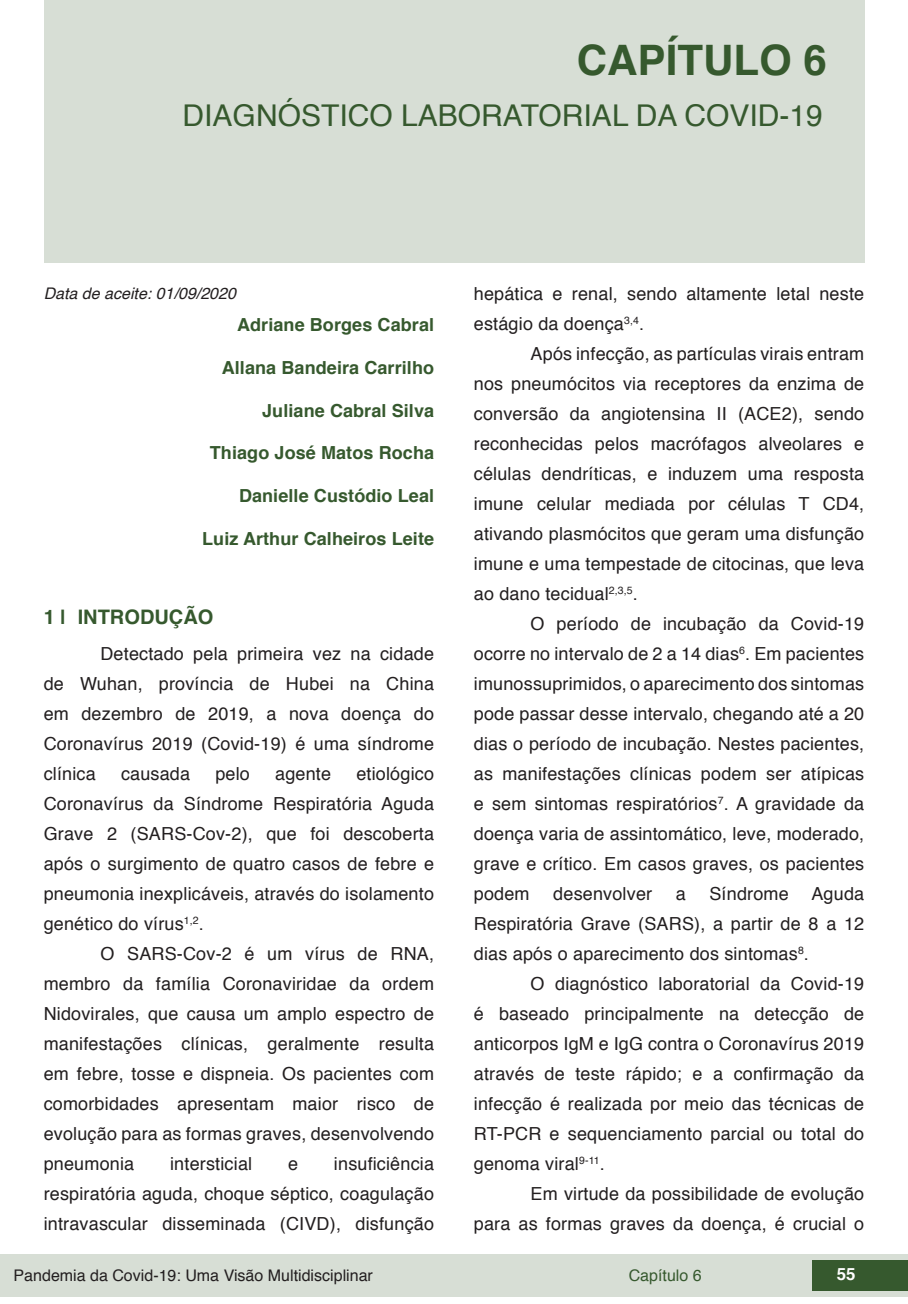
<style>
.page{position:relative;width:908px;height:1304px;background:#fff}
.page>*{position:absolute;margin:0;border:0;box-sizing:border-box;transform-origin:0 0}
.capítulos{font:700 42px "Helvetica";color:#36592e}
.nome_artigos{font:30px "Helvetica";color:#36592e}
.t1{font:700 20px "Helvetica";color:#36592e}
.txt{font:18px/30px "Helvetica";letter-spacing:.01em;color:#231f20;text-align:justify}
.nome_autores{font:700 18px "Helvetica";letter-spacing:.005em;color:#36592e}
.t2{font:700 16.8px "Helvetica";color:#fff}
.t3{font:16px "Helvetica";color:#231f20}
.t4{font:italic 16px "Helvetica";color:#231f20}
.t5{font:16px "Helvetica";color:#36592e}
</style>
<div class="page">
<div style="left:0;top:1254px;width:906px;height:43px;background:#d7ded5"></div>
<div style="left:812px;top:1261px;width:95px;height:30px;background:#36592e"></div>
<div style="left:44px;top:0;width:819px;height:263px;background:#d7ded5"></div>
<p class="capítulos" style="left:576px;top:26px;width:251px">CAPÍTULO 6</p>
<p class="nome_artigos" style="left:182px;top:93px;width:641px">DIAGNÓSTICO LABORATORIAL DA COVID-19</p>
<p class="t4" style="left:44px;top:280px;width:194px">Data de aceite: 01/09/2020</p>
<p class="nome_autores" style="left:237px;top:311px;width:198px">Adriane Borges Cabral</p>
<p class="nome_autores" style="left:222px;top:353px;width:214px">Allana Bandeira Carrilho</p>
<p class="nome_autores" style="left:262px;top:396px;width:173px">Juliane Cabral Silva</p>
<p class="nome_autores" style="left:210px;top:439px;width:226px">Thiago José Matos Rocha</p>
<p class="nome_autores" style="left:239px;top:481px;width:196px">Danielle Custódio Leal</p>
<p class="nome_autores" style="left:202px;top:524px;width:233px">Luiz Arthur Calheiros Leite</p>
<p class="t1" style="left:44px;top:601px;width:171px">1 | INTRODUÇÃO</p>
<p class="txt" style="left:44px;top:639px;width:392px;text-indent:57px">Detectado pela primeira vez na cidade de Wuhan, província de Hubei na China em dezembro de 2019, a nova doença do Coronavírus 2019 (Covid-19) é uma síndrome clínica</p>
<p class="txt" style="left:44px;top:759px;width:392px;text-indent:312px">etiológico Coronavírus da Síndrome Respiratória Aguda Grave 2 (SARS-Cov-2), que foi descoberta após o surgimento de quatro casos de febre e pneumonia inexplicáveis, através do isolamento genético do vírus<sup>1,2</sup>.</p>
<p class="txt" style="left:44px;top:939px;width:392px;text-indent:57px">O SARS-Cov-2 é um vírus de RNA, membro da família Coronaviridae da ordem Nidovirales, que causa um amplo espectro de manifestações clínicas, geralmente resulta em febre, tosse e dispneia. Os pacientes com comorbidades apresentam maior risco de evolução para as formas graves, desenvolvendo pneumonia</p>
<p class="txt" style="left:121px;top:759px;width:71px">causada</p>
<p class="txt" style="left:215px;top:759px;width:36px">pelo</p>
<p class="txt" style="left:275px;top:759px;width:57px">agente</p>
<p class="txt" style="left:44px;top:1149px;width:392px;text-indent:290px">insuficiência respiratória aguda, choque séptico, coagulação intravascular disseminada (CIVD), disfunção</p>
<p class="txt" style="left:170px;top:1149px;width:83px">intersticial</p>
<p class="txt" style="left:288px;top:1149px;width:12px">e</p>
<p class="txt" style="left:473px;top:279px;width:391px">hepática e renal, sendo altamente letal neste estágio da doença<sup>3,4</sup>.</p>
<p class="txt" style="left:473px;top:339px;width:392px;text-indent:57px">Após infecção, as partículas virais entram nos pneumócitos via receptores da enzima de conversão da angiotensina II (ACE2), sendo reconhecidas pelos macrófagos alveolares e células dendríticas, e induzem uma resposta imune celular mediada por células T CD4, ativando plasmócitos que geram uma disfunção imune e uma tempestade de citocinas, que leva ao dano tecidual<sup>2,3,5</sup>.</p>
<p class="txt" style="left:473px;top:609px;width:392px;text-indent:57px">O período de incubação da Covid-19 ocorre no intervalo de 2 a 14 dias<sup>6</sup>. Em pacientes imunossuprimidos, o aparecimento dos sintomas pode passar desse intervalo, chegando até a 20 dias o período de incubação. Nestes pacientes, as manifestações clínicas podem ser atípicas e sem sintomas respiratórios<sup>7</sup>. A gravidade da doença varia de assintomático, leve, moderado, grave e crítico. Em casos graves, os pacientes podem</p>
<p class="txt" style="left:553px;top:879px;width:100px">desenvolver</p>
<p class="txt" style="left:675px;top:879px;width:12px">a</p>
<p class="txt" style="left:709px;top:879px;width:81px">Síndrome</p>
<p class="txt" style="left:473px;top:879px;width:392px;text-indent:337px">Aguda Respiratória Grave (SARS), a partir de 8 a 12 dias após o aparecimento dos sintomas<sup>8</sup>.</p>
<p class="txt" style="left:473px;top:969px;width:392px;text-indent:57px">O diagnóstico laboratorial da Covid-19 é baseado principalmente na detecção de anticorpos IgM e IgG contra o Coronavírus 2019 através de teste rápido; e a confirmação da infecção é realizada por meio das técnicas de RT-PCR e sequenciamento parcial ou total do genoma viral<sup>9-11</sup>.</p>
<p class="txt" style="left:473px;top:1179px;width:392px;text-align:right">Em virtude da possibilidade de evolução<br>para as formas graves da doença, é crucial o</p>
<p class="t3" style="left:14px;top:1263px;width:360px">Pandemia da Covid-19: Uma Visão Multidisciplinar</p>
<p class="t5" style="left:628px;top:1263px;width:74px">Capítulo 6</p>
<p class="t2" style="left:836px;top:1261px;width:20px">55</p>
</div>
